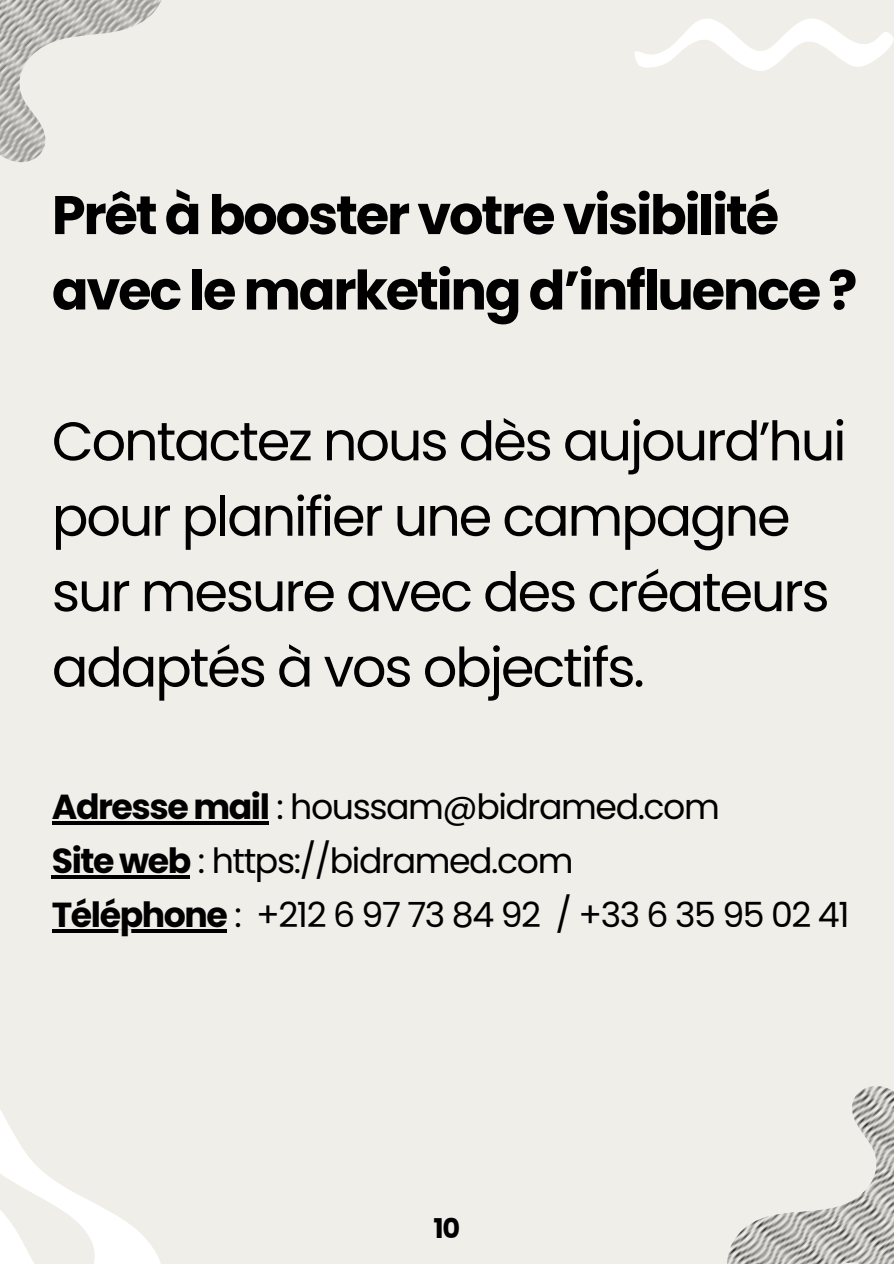
<style>
.page{position:relative;width:894px;height:1264px;background:#fff}
.page>*{position:absolute;margin:0;border:0;box-sizing:border-box;transform-origin:0 0}
.t1{font:54.15px/75.3px "Poppins";letter-spacing:-.04em;color:#000}
.t2{font:700 54.15px/75.3px "Poppins";letter-spacing:-.04em;color:#000}
.t3{font:34.65px "Poppins";letter-spacing:-.04em;color:#000}
.t4{font:700 27.15px "Poppins";color:#000}
.s1{font-weight:700}
</style>
<div class="page">
<div style="left:0;top:0;width:893px;height:1263px;background:#efeee9"></div>
<svg style="left:0;top:1110px;width:160px;height:153px"></svg>
<svg style="left:0;top:0;width:162px;height:163px"></svg>
<svg style="left:635px;top:18px;width:258px;height:53px"></svg>
<svg style="left:727px;top:1086px;width:166px;height:177px"></svg>
<hr style="left:52px;top:821px;width:216px;height:4px;background:#000">
<hr style="left:52px;top:875px;width:138px;height:4px;background:#000">
<hr style="left:52px;top:929px;width:174px;height:4px;background:#000">
<h1 class="t2" style="left:52px;top:177px;width:806px">Prêt à booster votre visibilité avec le marketing d’influence ?</h1>
<h2 class="t1" style="left:52px;top:403px;width:796px">Contactez nous dès aujourd’hui pour planifier une campagne sur mesure avec des créateurs adaptés à vos objectifs.</h2>
<p class="t3" style="left:52px;top:783px;width:669px"><span class="s1">Adresse mail</span> : houssam@bidramed.com</p>
<p class="t3" style="left:52px;top:837px;width:523px"><span class="s1">Site web</span> : https://bidramed.com</p>
<p class="t3" style="left:52px;top:891px;width:798px"><span class="s1">Téléphone</span> : +212 6 97 73 84 92 / +33 6 35 95 02 41</p>
<p class="t4" style="left:433px;top:1209px;width:28px">10</p>
</div>
